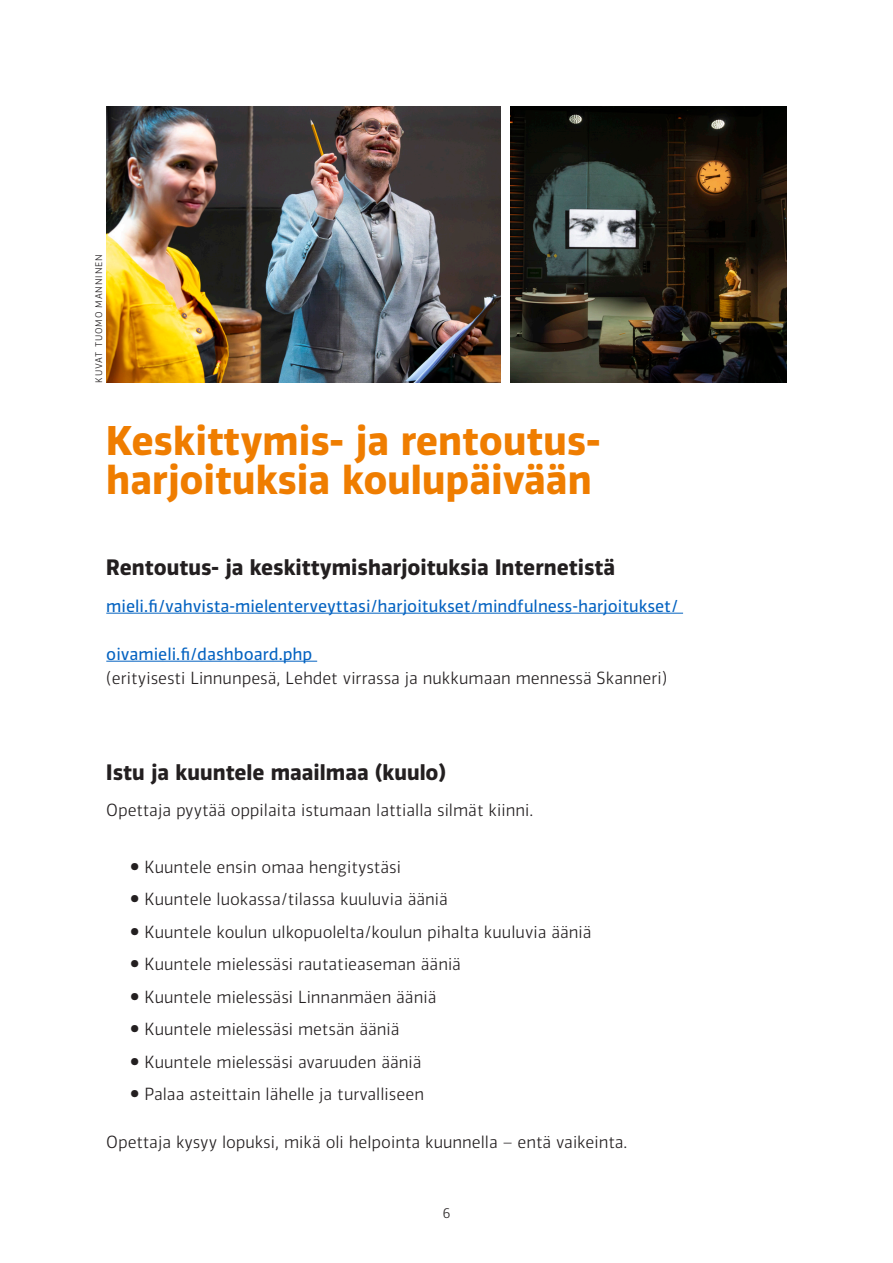
<style>
.page{position:relative;width:893px;height:1263px;background:#fff}
.page>*{position:absolute;margin:0;border:0;box-sizing:border-box;transform-origin:0 0}
.Otsikko_1{font:700 39px/39px "Vinkel";color:#ef7d00}
.Otsikko_3{font:700 21px "Vinkel";color:#231f20}
.Leipäteksti_sis{font:300 16.5px "Vinkel";color:#231f20}
.Leipäteksti{font:300 16.5px "Vinkel";color:#231f20}
.Leipäteksti-2{font:16.5px "Vinkel";color:#0563c1}
.t1{font:300 13.5px "Vinkel";color:#231f20}
.Leipäteksti-3{font:300 9px "Vinkel";letter-spacing:.095em;color:#231f20}
</style>
<div class="page">
<hr style="left:106px;top:613px;width:577px;height:1px;background:#0563c1">
<hr style="left:106px;top:661px;width:211px;height:1px;background:#0563c1">
<img style="left:510px;top:106px;width:277px;height:277px">
<img style="left:106px;top:106px;width:394px;height:277px">
<p class="Leipäteksti-3" style="left:93px;top:382px;width:130px;rotate:-90deg">KUVAT TUOMO MANNINEN</p>
<p class="Otsikko_1" style="left:106px;top:422px;width:493px">Keskittymis- ja rentoutus&shy;harjoituksia koulupäivään</p>
<p class="Otsikko_3" style="left:106px;top:553px;width:510px">Rentoutus- ja keskittymisharjoituksia Internetistä</p>
<p class="Leipäteksti-2" style="left:106px;top:594px;width:573px">mieli.fi/vahvista-mielenterveyttasi/harjoitukset/mindfulness-harjoitukset/</p>
<p class="Leipäteksti-2" style="left:106px;top:642px;width:207px">oivamieli.fi/dashboard.php</p>
<p class="Leipäteksti" style="left:106px;top:666px;width:562px">(erityisesti Linnunpesä, Lehdet virrassa ja nukkumaan mennessä Skanneri)</p>
<p class="Otsikko_3" style="left:106px;top:758px;width:341px">Istu ja kuuntele maailmaa (kuulo)</p>
<p class="Leipäteksti" style="left:106px;top:799px;width:428px">Opettaja pyytää oppilaita istumaan lattialla silmät kiinni.</p>
<p class="Leipäteksti_sis" style="left:130px;top:856px;width:272px"><sup>○</sup> Kuuntele ensin omaa hengitystäsi</p>
<p class="Leipäteksti_sis" style="left:130px;top:888px;width:319px"><sup>○</sup> Kuuntele luokassa/tilassa kuuluvia ääniä</p>
<p class="Leipäteksti_sis" style="left:130px;top:921px;width:463px"><sup>○</sup> Kuuntele koulun ulkopuolelta/koulun pihalta kuuluvia ääniä</p>
<p class="Leipäteksti_sis" style="left:130px;top:953px;width:332px"><sup>○</sup> Kuuntele mielessäsi rautatieaseman ääniä</p>
<p class="Leipäteksti_sis" style="left:130px;top:986px;width:308px"><sup>○</sup> Kuuntele mielessäsi Linnanmäen ääniä</p>
<p class="Leipäteksti_sis" style="left:130px;top:1018px;width:271px"><sup>○</sup> Kuuntele mielessäsi metsän ääniä</p>
<p class="Leipäteksti_sis" style="left:130px;top:1051px;width:293px"><sup>○</sup> Kuuntele mielessäsi avaruuden ääniä</p>
<p class="Leipäteksti_sis" style="left:130px;top:1083px;width:295px"><sup>○</sup> Palaa asteittain lähelle ja turvalliseen</p>
<p class="Leipäteksti" style="left:106px;top:1131px;width:523px">Opettaja kysyy lopuksi, mikä oli helpointa kuunnella – entä vaikeinta.</p>
<p class="t1" style="left:443px;top:1204px;width:9px">6</p>
</div>
